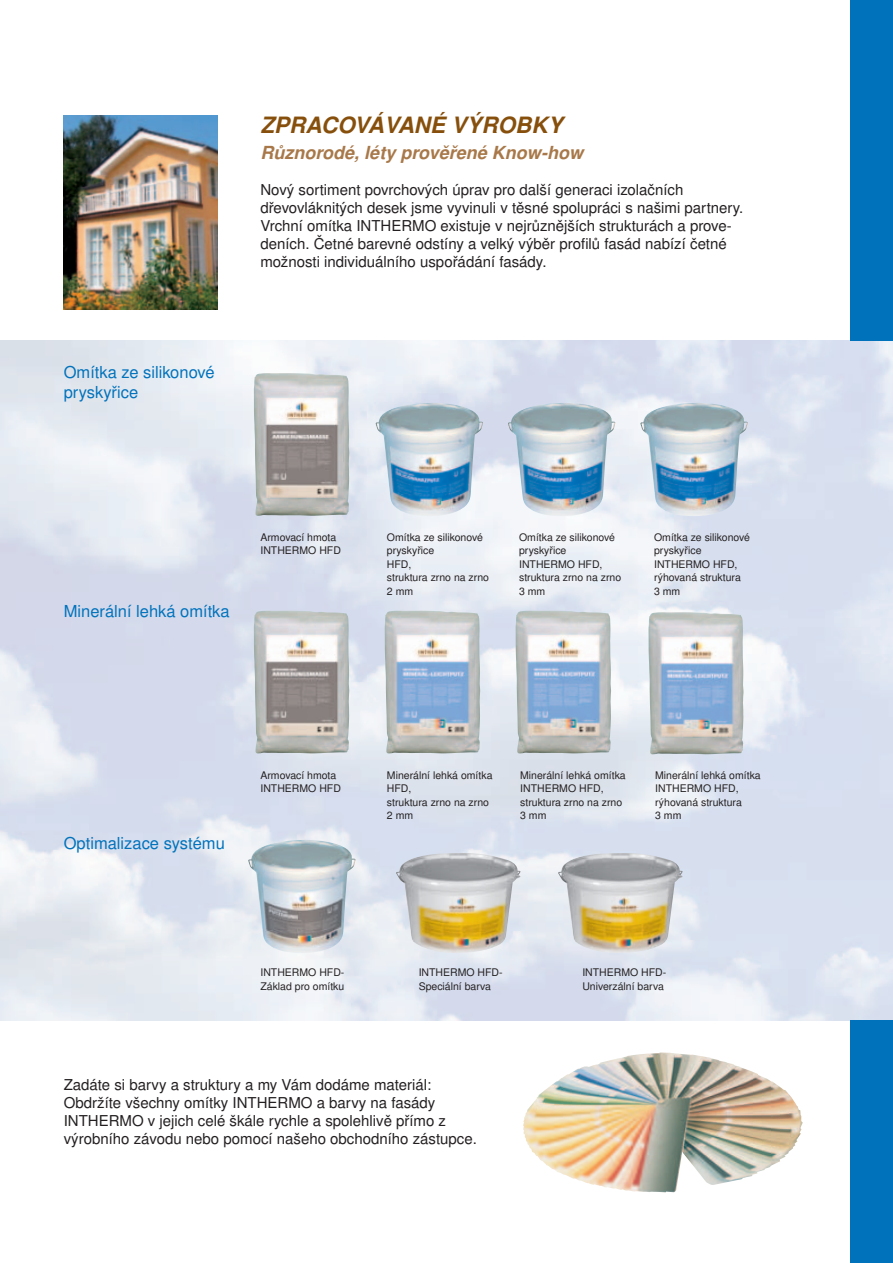
<style>
.page{position:relative;width:893px;height:1263px;background:#fff}
.page>*{position:absolute;margin:0;border:0;box-sizing:border-box;transform-origin:0 0}
.t1{font:italic 700 22.5px "Nimbus San LCE";color:#874f0c}
.t2{font:italic 700 18px "Nimbus San LCE";color:#a87849}
.t3{font:16.5px/19.8px "Nimbus San LCE";color:#0072bc}
.t4{font:15px/18px "Nimbus San LCE";color:#231f20}
.t5{font:10.5px/13.5px "Nimbus San LCE";color:#231f20}
</style>
<div class="page">
<img style="left:0;top:340px;width:893px;height:680px">
<img style="left:523px;top:1052px;width:280px;height:140px">
<div style="left:850px;top:0;width:43px;height:340px;background:#0072bc"></div>
<div style="left:850px;top:1020px;width:43px;height:243px;background:#0072bc"></div>
<img style="left:248px;top:838px;width:108px;height:115px">
<img style="left:396px;top:852px;width:125px;height:101px">
<img style="left:385px;top:611px;width:95px;height:142px">
<img style="left:648px;top:612px;width:95px;height:142px">
<img style="left:558px;top:852px;width:125px;height:101px">
<img style="left:516px;top:611px;width:95px;height:142px">
<img style="left:254px;top:611px;width:95px;height:142px">
<img style="left:254px;top:373px;width:95px;height:143px">
<img style="left:376px;top:402px;width:107px;height:114px">
<img style="left:508px;top:402px;width:107px;height:114px">
<img style="left:640px;top:402px;width:108px;height:114px">
<img style="left:64px;top:116px;width:154px;height:193px">
<p class="t3" style="left:64px;top:363px;width:152px">Omítka ze silikonové pryskyřice</p>
<h1 class="t1" style="left:260px;top:115px;width:304px">ZPRACOVÁVANÉ VÝROBKY</h1>
<p class="t2" style="left:260px;top:144px;width:324px">Různorodé, léty prověřené Know-how</p>
<p class="t4" style="left:260px;top:181px;width:484px">Nový sortiment povrchových úprav pro další generaci izolačních dřevovláknitých desek jsme vyvinuli v těsné spolupráci s našimi partnery.<br>Vrchní omítka INTHERMO existuje v nejrůznějších strukturách a prove&shy;deních. Četné barevné odstíny a velký výběr profilů fasád nabízí četné možnosti individuálního uspořádání fasády.</p>
<p class="t3" style="left:64px;top:602px;width:167px">Minerální lehká omítka</p>
<p class="t5" style="left:260px;top:531px;width:82px">Armovací hmota<br>INTHERMO HFD</p>
<p class="t5" style="left:387px;top:531px;width:104px">Omítka ze silikonové pryskyřice<br>HFD,<br>struktura zrno na zrno<br>2 mm</p>
<p class="t5" style="left:519px;top:531px;width:104px">Omítka ze silikonové pryskyřice<br>INTHERMO HFD, struktura zrno na zrno<br>3 mm</p>
<p class="t5" style="left:654px;top:531px;width:97px">Omítka ze silikonové pryskyřice<br>INTHERMO HFD, rýhovaná struktura<br>3 mm</p>
<p class="t3" style="left:64px;top:835px;width:163px">Optimalizace systému</p>
<p class="t5" style="left:260px;top:769px;width:82px">Armovací hmota<br>INTHERMO HFD</p>
<p class="t5" style="left:387px;top:769px;width:107px">Minerální lehká omítka<br>HFD,<br>struktura zrno na zrno<br>2 mm</p>
<p class="t5" style="left:520px;top:769px;width:107px">Minerální lehká omítka<br>INTHERMO HFD, struktura zrno na zrno<br>3 mm</p>
<p class="t5" style="left:655px;top:769px;width:107px">Minerální lehká omítka<br>INTHERMO HFD, rýhovaná struktura<br>3 mm</p>
<p class="t5" style="left:260px;top:966px;width:85px">INTHERMO HFD-<br>Základ pro omítku</p>
<p class="t5" style="left:419px;top:966px;width:85px">INTHERMO HFD-<br>Speciální barva</p>
<p class="t5" style="left:582px;top:966px;width:85px">INTHERMO HFD-<br>Univerzální barva</p>
<p class="t4" style="left:64px;top:1077px;width:415px">Zadáte si barvy a struktury a my Vám dodáme materiál:<br>Obdržíte všechny omítky INTHERMO a barvy na fasády INTHERMO v jejich celé škále rychle a spolehlivě přímo z výrobního závodu nebo pomocí našeho obchodního zástupce.</p>
</div>
